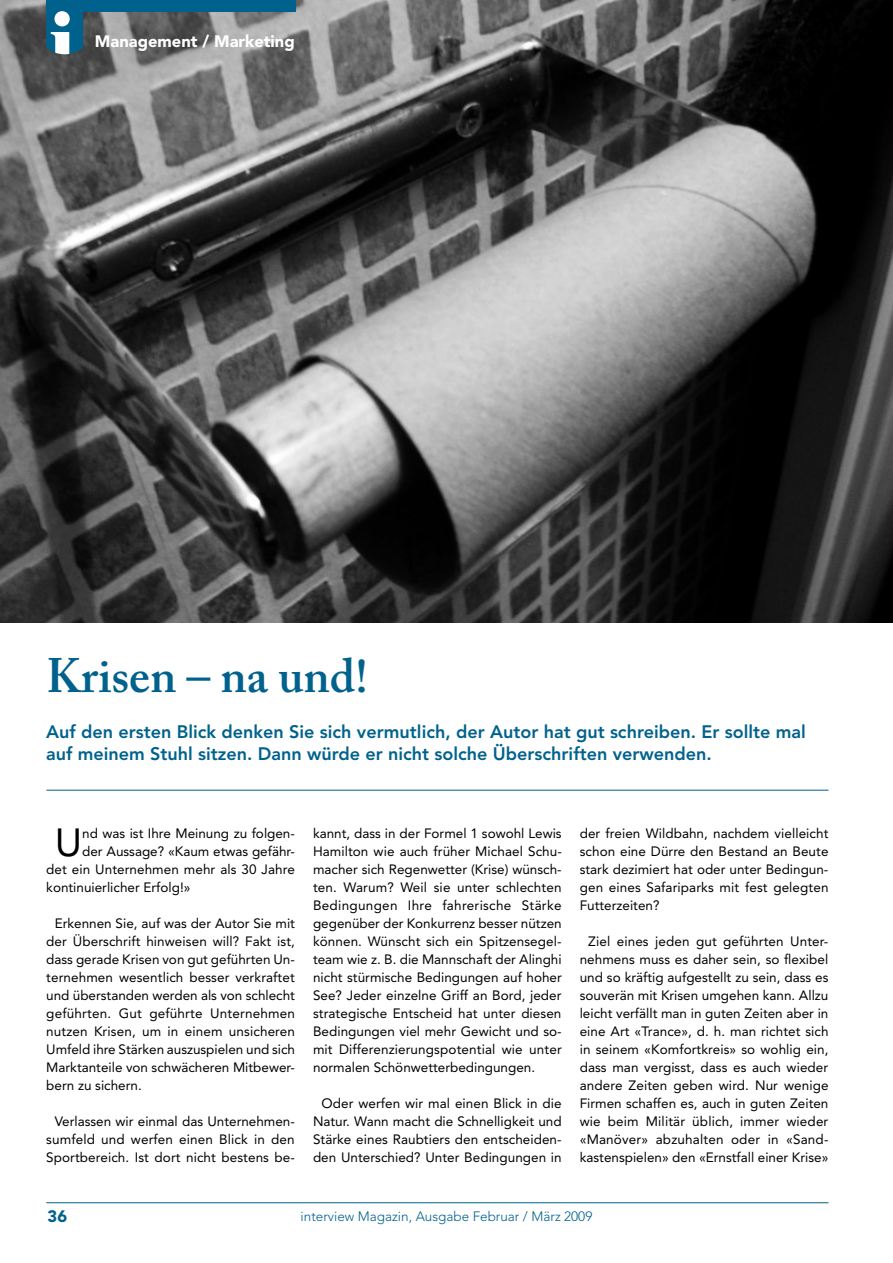
<style>
.page{position:relative;width:893px;height:1263px;background:#fff}
.page>*{position:absolute;margin:0;border:0;box-sizing:border-box;transform-origin:0 0}
.t1{font:800 84.75px "Times New Roman";color:#fff}
.t2{font:600 48px "Adobe Caslon Pro";color:#00628c}
.t3{font:38.85px "Avenir LT Std";color:#000}
.t4{font:800 18px/21.6px "Avenir LT Std";color:#00628c}
.t5{font:900 16.5px "Avenir LT Std";color:#fff}
.t6{font:900 16.5px "Avenir LT Std";color:#00628c}
.t7{font:13.5px/18px "Avenir LT Std";color:#000;text-align:justify}
.t8{font:300 13.5px "Avenir LT Std";color:#00628c}
</style>
<div class="page">
<hr style="left:46px;top:790px;width:782px;height:1px;background:#00628c">
<img style="left:0;top:0;width:893px;height:622px">
<div style="left:46px;top:0;width:250px;height:11px;background:#00628c"></div>
<svg style="left:46px;top:11px;width:37px;height:43px;background:#036088"></svg>
<hr style="left:46px;top:1202px;width:782px;height:1px;background:#00628c">
<h1 class="t1" style="left:50px;top:-7px;width:26px">i</h1>
<p class="t5" style="left:95px;top:31px;width:201px">Management / Marketing</p>
<h2 class="t2" style="left:46px;top:647px;width:323px">Krisen – na und!</h2>
<h3 class="t4" style="left:46px;top:721px;width:761px">Auf den ersten Blick denken Sie sich vermutlich, der Autor hat gut schreiben. Er sollte mal auf meinem Stuhl sitzen. Dann würde er nicht solche Überschriften verwenden.</h3>
<h3 class="t3" style="left:55px;top:820px;width:29px">U</h3>
<p class="t7" style="left:82px;top:825px;width:214px">nd was ist Ihre Meinung zu folgen-</p>
<p class="t7" style="left:82px;top:843px;width:214px">der Aussage? «Kaum etwas gefähr-</p>
<p class="t7" style="left:46px;top:861px;width:250px">det ein Unternehmen mehr als 30 Jahre</p>
<p class="t7" style="left:46px;top:879px;width:146px">kontinuierlicher Erfolg!»</p>
<p class="t7" style="left:46px;top:915px;width:250px;text-indent:9px">Erkennen Sie, auf was der Autor Sie mit der Überschrift hinweisen will? Fakt ist, dass gerade Krisen von gut geführten Un&shy;ternehmen wesentlich besser verkraftet und überstanden werden als von schlecht geführten. Gut geführte Unternehmen nutzen Krisen, um in einem unsicheren Umfeld ihre Stärken auszuspielen und sich Marktanteile von schwächeren Mitbewer&shy;bern zu sichern.</p>
<p class="t7" style="left:46px;top:1113px;width:250px;text-indent:9px">Verlassen wir einmal das Unternehmen&shy;sumfeld und werfen einen Blick in den Sportbereich. Ist dort nicht bestens be-</p>
<p class="t7" style="left:313px;top:825px;width:250px">kannt, dass in der Formel 1 sowohl Lewis Hamilton wie auch früher Michael Schu&shy;macher sich Regenwetter (Krise) wünsch&shy;ten. Warum? Weil sie unter schlechten Bedingungen Ihre fahrerische Stärke gegenüber der Konkurrenz besser nützen können. Wünscht sich ein Spitzensegel&shy;team wie z. B. die Mannschaft der Alinghi nicht stürmische Bedingungen auf hoher See? Jeder einzelne Griff an Bord, jeder strategische Entscheid hat unter diesen Bedingungen viel mehr Gewicht und so&shy;mit Differenzierungspotential wie unter normalen Schönwetterbedingungen.</p>
<p class="t7" style="left:313px;top:1095px;width:250px;text-indent:9px">Oder werfen wir mal einen Blick in die Natur. Wann macht die Schnelligkeit und Stärke eines Raubtiers den entscheiden&shy;den Unterschied? Unter Bedingungen in</p>
<p class="t7" style="left:580px;top:825px;width:250px">der freien Wildbahn, nachdem vielleicht schon eine Dürre den Bestand an Beute stark dezimiert hat oder unter Bedingun&shy;gen eines Safariparks mit fest gelegten Futterzeiten?</p>
<p class="t7" style="left:580px;top:933px;width:250px;text-indent:9px">Ziel eines jeden gut geführten Unter&shy;nehmens muss es daher sein, so flexibel und so kräftig aufgestellt zu sein, dass es souverän mit Krisen umgehen kann. Allzu leicht verfällt man in guten Zeiten aber in eine Art «Trance», d. h. man richtet sich in seinem «Komfortkreis» so wohlig ein, dass man vergisst, dass es auch wieder andere Zeiten geben wird. Nur wenige Firmen schaffen es, auch in guten Zeiten wie beim Militär üblich, immer wieder «Manöver» abzuhalten oder in «Sand&shy;kastenspielen» den «Ernstfall einer Krise»</p>
<p class="t6" style="left:48px;top:1206px;width:21px">36</p>
<p class="t8" style="left:301px;top:1208px;width:293px">interview Magazin, Ausgabe Februar / März 2009</p>
</div>
